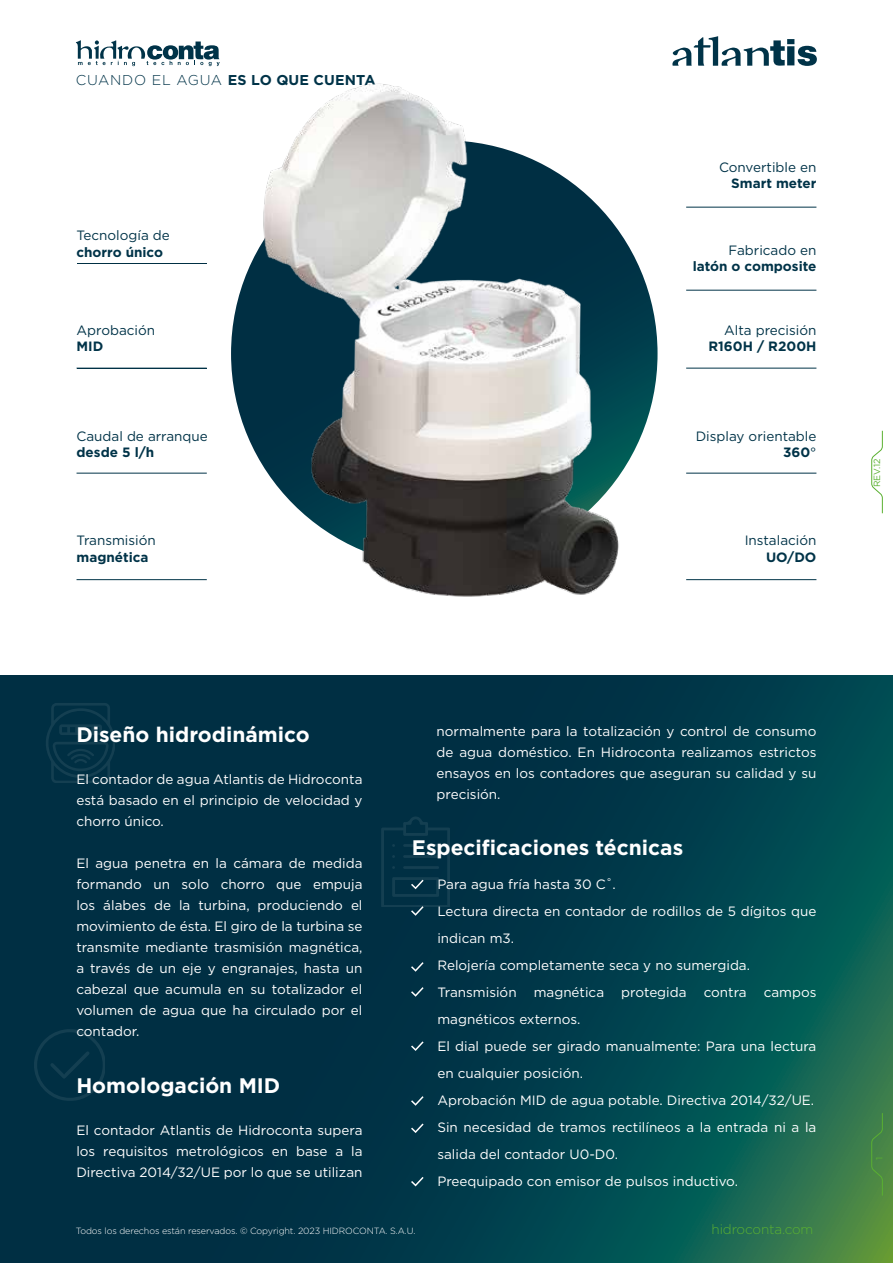
<style>
.page{position:relative;width:893px;height:1263px;background:#fff}
.page>*{position:absolute;margin:0;border:0;box-sizing:border-box;transform-origin:0 0}
.t1{font:700 21px "Gotham";color:#fff}
.t2{font:700 14.25px "Gotham";letter-spacing:.01em;color:#003348}
.t3{font:13.5px/21px "Gotham";color:#fff;text-align:justify}
.t4{font:13.5px/16.2px "Gotham";color:#003348;text-align:right}
.t5{font:700 13.5px "Gotham";color:#003348}
.t6{font:300 13.5px "Gotham";letter-spacing:-.01em;color:#5ab031}
.t7{font:300 9px "Gotham";letter-spacing:-.01em;color:#fff}
.t8{font:9px "Gotham";color:#5ab031}
.s1{font-weight:300}
.s2{font-weight:700}
</style>
<div class="page">
<svg style="left:0;top:675px;width:893px;height:588px;background:#033c48"></svg>
<svg style="left:76px;top:40px;width:144px;height:26px"></svg>
<svg style="left:672px;top:36px;width:145px;height:30px"></svg>
<svg style="left:871px;top:1112px;width:12px;height:84px"></svg>
<svg style="left:871px;top:430px;width:12px;height:84px"></svg>
<svg style="left:46px;top:703px;width:68px;height:79px;background:#063447"></svg>
<svg style="left:34px;top:1029px;width:70px;height:71px;background:#033145"></svg>
<svg style="left:381px;top:816px;width:69px;height:100px;background:#063447"></svg>
<svg style="left:411px;top:962px;width:13px;height:10px"></svg>
<svg style="left:411px;top:987px;width:13px;height:10px"></svg>
<svg style="left:411px;top:1041px;width:13px;height:10px"></svg>
<svg style="left:411px;top:1096px;width:13px;height:10px"></svg>
<img style="left:197px;top:66px;width:579px;height:531px">
<hr style="left:77px;top:263px;width:130px;height:1px;background:#002f43">
<hr style="left:77px;top:368px;width:130px;height:1px;background:#003348">
<hr style="left:77px;top:473px;width:130px;height:1px;background:#003348">
<hr style="left:77px;top:579px;width:130px;height:1px;background:#003348">
<hr style="left:686px;top:207px;width:130px;height:1px;background:#003348">
<hr style="left:686px;top:368px;width:130px;height:1px;background:#003348">
<hr style="left:686px;top:473px;width:130px;height:1px;background:#003348">
<hr style="left:686px;top:579px;width:130px;height:1px;background:#003348">
<svg style="left:411px;top:1123px;width:13px;height:10px"></svg>
<svg style="left:411px;top:1177px;width:13px;height:9px"></svg>
<hr style="left:686px;top:290px;width:130px;height:1px;background:#003348">
<p class="t2" style="left:76px;top:70px;width:301px"><span class="s1">CUANDO EL AGUA</span> ES LO QUE CUENTA</p>
<p class="t4" style="left:77px;top:227px;width:95px">Tecnología de</p>
<p class="t5" style="left:77px;top:243px;width:88px">chorro único</p>
<p class="t4" style="left:77px;top:322px;width:80px">Aprobación</p>
<p class="t5" style="left:77px;top:337px;width:28px">MID</p>
<p class="t4" style="left:77px;top:428px;width:133px">Caudal de arranque</p>
<p class="t5" style="left:77px;top:444px;width:79px">desde 5 l/h</p>
<p class="t4" style="left:77px;top:532px;width:81px">Transmisión</p>
<p class="t5" style="left:77px;top:548px;width:73px">magnética</p>
<p class="t4" style="left:719px;top:159px;width:99px">Convertible en</p>
<p class="t5" style="left:731px;top:174px;width:87px">Smart meter</p>
<p class="t4" style="left:728px;top:242px;width:89px">Fabricado en</p>
<p class="t5" style="left:693px;top:257px;width:125px">latón o composite</p>
<p class="t4" style="left:724px;top:322px;width:94px">Alta precisión</p>
<p class="t5" style="left:708px;top:337px;width:109px">R160H / R200H</p>
<p class="t4" style="left:696px;top:428px;width:122px">Display orientable<br><span class="s2">360</span>°</p>
<p class="t4" style="left:745px;top:532px;width:73px">Instalación</p>
<p class="t5" style="left:766px;top:548px;width:52px">UO/DO</p>
<p class="t8" style="left:871px;top:487px;width:30px;rotate:-90deg">REV.12</p>
<h1 class="t1" style="left:76px;top:720px;width:235px">Diseño hidrodinámico</h1>
<p class="t3" style="left:76px;top:768px;width:288px">El contador de agua Atlantis de Hidroconta está basado en el principio de velocidad y chorro único.</p>
<p class="t3" style="left:76px;top:852px;width:288px">El agua penetra en la cámara de medida formando un solo chorro que empuja los álabes de la turbina, produciendo el movimiento de ésta. El giro de la turbina se transmite mediante trasmisión magnética, a través de un eje y engranajes, hasta un cabezal que acumula en su totalizador el volumen de agua que ha circulado por el contador.</p>
<h1 class="t1" style="left:76px;top:1071px;width:206px">Homologación MID</h1>
<p class="t3" style="left:76px;top:1119px;width:288px">El contador Atlantis de Hidroconta supera los requisitos metrológicos en base a la Directiva 2014/32/UE por lo que se utilizan</p>
<p class="t3" style="left:437px;top:720px;width:381px">normalmente para la totalización y control de consumo de agua doméstico. En Hidroconta realizamos estrictos ensayos en los contadores que aseguran su calidad y su precisión.</p>
<h1 class="t1" style="left:412px;top:833px;width:273px">Especificaciones técnicas</h1>
<p class="t3" style="left:437px;top:871px;width:380px;line-height:27px;text-align:left">Para agua fría hasta 30 C˚.<br>Lectura directa en contador de rodillos de 5 dígitos que indican m3.<br>Relojería completamente seca y no sumergida.<br>Transmisión</p>
<p class="t3" style="left:534px;top:982px;width:72px">magnética</p>
<p class="t3" style="left:621px;top:982px;width:67px">protegida</p>
<p class="t3" style="left:704px;top:982px;width:44px">contra</p>
<p class="t3" style="left:764px;top:982px;width:54px">campos</p>
<p class="t3" style="left:437px;top:1006px;width:381px;line-height:27px;text-align:left">magnéticos externos.<br>El dial puede ser girado manualmente: Para una lectura en cualquier posición.<br>Aprobación MID de agua potable. Directiva 2014/32/UE.<br>Sin necesidad de tramos rectilíneos a la entrada ni a la salida del contador U0-D0.<br>Preequipado con emisor de pulsos inductivo.</p>
<p class="t7" style="left:76px;top:1225px;width:341px">Todos los derechos están reservados. © Copyright. 2023 HIDROCONTA. S.A.U.</p>
<p class="t6" style="left:711px;top:1221px;width:103px">hidroconta.com</p>
<p class="t8" style="left:873px;top:1160px;width:5px;rotate:-90deg">1</p>
</div>
